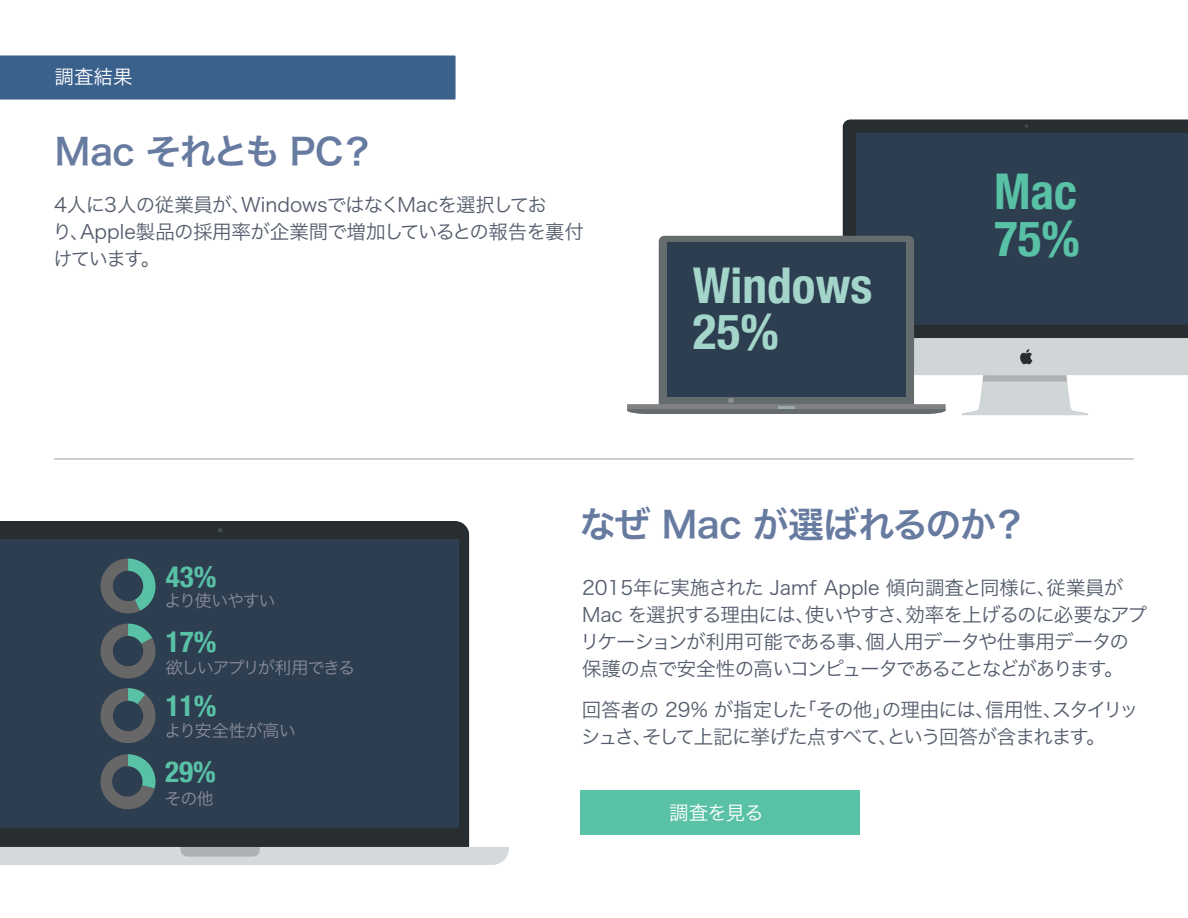
<style>
.page{position:relative;width:1188px;height:918px;background:#fff}
.page>*{position:absolute;margin:0;border:0;box-sizing:border-box;transform-origin:0 0}
.t1{font:700 condensed 49.35px/46.8px "Helvetica Neue";color:#a4d5cb}
.t2{font:700 condensed 49.35px "Helvetica Neue";color:#59c1a5}
.t3{font:36px "Hira Kaku Pro W6";letter-spacing:-.02em;color:#677ba0}
.t4{font:700 condensed 29.25px "Helvetica Neue";color:#59c1a5}
.t5{font:19.5px/27px "Hira Kaku Pro W3";letter-spacing:-.04em;color:#545d6d}
.t6{font:19.5px "Hira Kaku Pro W3";color:#fff}
.t7{font:17.1px "Hira Kaku Pro W3";letter-spacing:-.075em;color:#898c99}
.t8{font:17.1px "Hira Kaku Pro W3";letter-spacing:-.025em;color:#898c99}
</style>
<div class="page">
<img style="left:839px;top:119px;width:349px;height:297px">
<div style="left:0;top:55px;width:456px;height:45px;background:#3a608c"></div>
<svg style="left:627px;top:236px;width:319px;height:178px;background:#505e6b"></svg>
<img style="left:0;top:521px;width:509px;height:344px">
<div style="left:580px;top:791px;width:280px;height:44px;background:#59c1a5"></div>
<svg style="left:98px;top:754px;width:58px;height:58px;background:#475e64"></svg>
<svg style="left:97px;top:688px;width:62px;height:59px;background:#46545d"></svg>
<svg style="left:97px;top:624px;width:62px;height:58px;background:#46575f"></svg>
<svg style="left:97px;top:559px;width:59px;height:58px;background:#456468"></svg>
<hr style="left:54px;top:458px;width:1080px;height:2px;background:#bfbebe">
<p class="t6" style="left:55px;top:59px;width:79px">調査結果</p>
<p class="t3" style="left:55px;top:119px;width:322px">Mac それとも PC？</p>
<p class="t5" style="left:52px;top:189px;width:533px">4人に3人の従業員が、WindowsではなくMacを選択してお<br>り、Apple製品の採用率が企業間で増加しているとの報告を裏付けています。</p>
<p class="t1" style="left:693px;top:258px;width:181px">Windows<br>25%</p>
<p class="t2" style="left:994px;top:151px;width:85px">Mac</p>
<p class="t2" style="left:994px;top:198px;width:87px">75%</p>
<p class="t4" style="left:166px;top:552px;width:52px">43%</p>
<p class="t7" style="left:165px;top:586px;width:112px">より使いやすい</p>
<p class="t4" style="left:166px;top:617px;width:52px">17%</p>
<p class="t7" style="left:166px;top:652px;width:191px">欲しいアプリが利用できる</p>
<p class="t4" style="left:166px;top:682px;width:52px">11%</p>
<p class="t8" style="left:165px;top:715px;width:133px">より安全性が高い</p>
<p class="t4" style="left:165px;top:748px;width:52px">29%</p>
<p class="t7" style="left:165px;top:783px;width:51px">その他</p>
<p class="t3" style="left:580px;top:492px;width:449px">なぜ Mac が選ばれるのか？</p>
<p class="t5" style="left:580px;top:573px;width:568px">2015年に実施された Jamf Apple 傾向調査と同様に、従業員がMac を選択する理由には、使いやすさ、効率を上げるのに必要なアプリケーションが利用可能である事、個人用データや仕事用データの保護の点で安全性の高いコンピュータであることなどがあります。</p>
<p class="t5" style="left:581px;top:695px;width:559px">回答者の 29% が指定した「その他」の理由には、信用性、スタイリッシュさ、そして上記に挙げた点すべて、という回答が含まれます。</p>
<p class="t6" style="left:669px;top:795px;width:96px">調査を見る</p>
</div>
